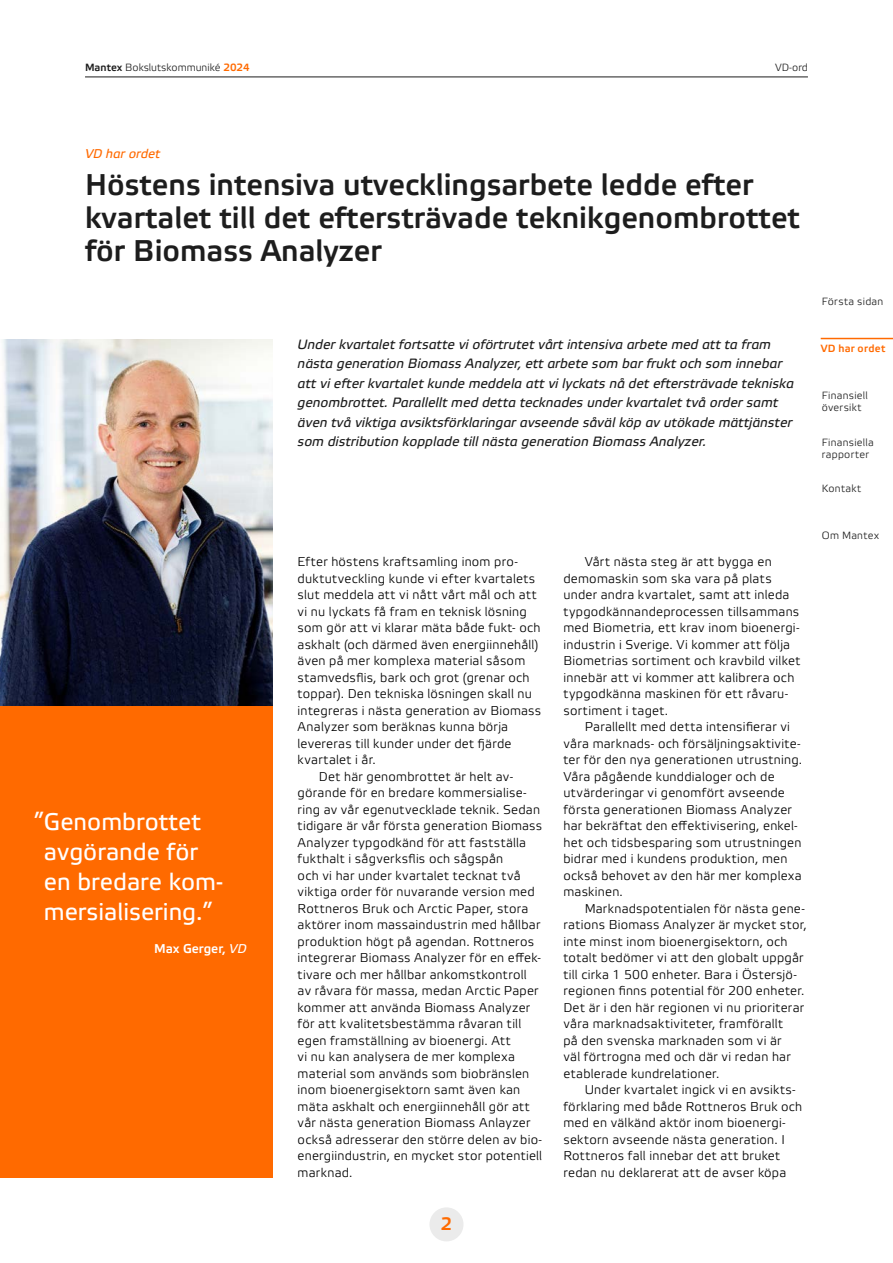
<style>
.page{position:relative;width:893px;height:1263px;background:#fff}
.page>*{position:absolute;margin:0;border:0;box-sizing:border-box;transform-origin:0 0}
.Rubrik{font:30px/33px "Etelka Medium Pro";color:#1d1d1d}
.t1{font:24px/30px "Etelka Text Pro";color:#fff}
.t2{font:18px "Etelka Medium Pro";color:#ff6a00}
.Ingress_grå{font:italic 13.5px/19.5px "Etelka Text Pro";color:#1d1d1d}
.Inbröd{font:12.75px/16.5px "Etelka Light Pro";letter-spacing:.02em;color:#000}
.Bröd{font:12.75px/16.5px "Etelka Light Pro";letter-spacing:.02em;color:#000}
.Mellanrubrik_1{font:12.75px "Etelka Medium Pro";color:#fff}
.Mellanrubrik_2{font:italic 12.75px "Etelka Text Pro";color:#ff6a00}
.Sida_klick_light{font:10.5px/12px "Etelka Light Pro";letter-spacing:.025em;color:#1d1d1d}
.Sida_klick_light-2{font:10.5px "Etelka Light Pro";color:#1d1d1d}
.Sida_klick_orange{font:10.5px "Etelka Medium Pro";letter-spacing:.025em;color:#ff6a00}
.s1{font-family:"Etelka Medium Pro"}
.s2{font-family:"Etelka Medium Pro";color:#ff6a00}
.s3{font-family:"Etelka Text Pro";font-style:italic}
</style>
<div class="page">
<hr style="left:85px;top:77px;width:723px;height:1px;background:#1d1d1d">
<div style="left:429px;top:1207px;width:34px;height:34px;background:#ebebeb;border-radius:50%"></div>
<hr style="left:821px;top:338px;width:72px;height:1px;background:#ff6a00">
<div style="left:0;top:564px;width:272px;height:614px;background:#ff6a00"></div>
<img style="left:0;top:339px;width:272px;height:367px">
<p class="Sida_klick_light-2" style="left:85px;top:62px;width:166px"><span class="s1">Mantex</span> Bokslutskommuniké <span class="s2">2024</span></p>
<p class="Sida_klick_light" style="left:775px;top:62px;width:34px">VD-ord</p>
<p class="Mellanrubrik_2" style="left:85px;top:147px;width:77px">VD har ordet</p>
<p class="Rubrik" style="left:85px;top:170px;width:716px">Höstens intensiva utvecklingsarbete ledde efter kvartalet till det eftersträvade teknikgenombrottet för Biomass Analyzer</p>
<p class="t1" style="left:44px;top:808px;width:181px;text-indent:-10px">”Genombrottet avgörande för en bredare kom&shy;mersialisering.”</p>
<p class="Mellanrubrik_1" style="left:154px;top:942px;width:94px">Max Gerger, <span class="s3">VD</span></p>
<p class="Ingress_grå" style="left:298px;top:335px;width:498px">Under kvartalet fortsatte vi oförtrutet vårt intensiva arbete med att ta fram nästa generation Biomass Analyzer, ett arbete som bar frukt och som innebar att vi efter kvartalet kunde meddela att vi lyckats nå det eftersträvade tekniska genombrottet. Parallellt med detta tecknades under kvartalet två order samt även två viktiga avsiktsförklaringar avseende såväl köp av utökade mättjänster som distribution kopplade till nästa generation Biomass Analyzer.</p>
<p class="Bröd" style="left:298px;top:554px;width:245px">Efter höstens kraftsamling inom pro&shy;duktutveckling kunde vi efter kvartalets slut meddela att vi nått vårt mål och att vi nu lyckats få fram en teknisk lösning som gör att vi klarar mäta både fukt- och askhalt (och därmed även energiinnehåll) även på mer komplexa material såsom stamvedsflis, bark och grot (grenar och toppar). Den tekniska lösningen skall nu integreras i nästa generation av Biomass Analyzer som beräknas kunna börja levereras till kunder under det fjärde kvartalet i år.</p>
<p class="Inbröd" style="left:298px;top:769px;width:246px;text-indent:21px">Det här genombrottet är helt av&shy;görande för en bredare kommersialise&shy;ring av vår egenutvecklade teknik. Sedan tidigare är vår första generation Biomass Analyzer typgodkänd för att fastställa fukthalt i sågverksflis och sågspån<br>och vi har under kvartalet tecknat två viktiga order för nuvarande version med Rottneros Bruk och Arctic Paper, stora aktörer inom massaindustrin med hållbar produktion högt på agendan. Rottneros integrerar Biomass Analyzer för en effek&shy;tivare och mer hållbar ankomstkontroll av råvara för massa, medan Arctic Paper kommer att använda Biomass Analyzer för att kvalitetsbestämma råvaran till egen framställning av bioenergi. Att<br>vi nu kan analysera de mer komplexa material som används som biobränslen inom bioenergisektorn samt även kan mäta askhalt och energiinnehåll gör att vår nästa generation Biomass Anlayzer också adresserar den större delen av bio&shy;energiindustrin, en mycket stor potentiell marknad.</p>
<p class="Inbröd" style="left:563px;top:554px;width:238px;text-indent:21px">Vårt nästa steg är att bygga en demomaskin som ska vara på plats under andra kvartalet, samt att inleda typgodkännandeprocessen tillsammans med Biometria, ett krav inom bioenergi&shy;industrin i Sverige. Vi kommer att följa Biometrias sortiment och kravbild vilket innebär att vi kommer att kalibrera och typgodkänna maskinen för ett råvaru&shy;sortiment i taget.</p>
<p class="Inbröd" style="left:563px;top:719px;width:240px;text-indent:21px">Parallellt med detta intensifierar vi våra marknads- och försäljningsaktivite&shy;ter för den nya generationen utrustning.<br>Våra pågående kunddialoger och de utvärderingar vi genomfört avseende första generationen Biomass Analyzer har bekräftat den effektivisering, enkel&shy;het och tidsbesparing som utrustningen bidrar med i kundens produktion, men också behovet av den här mer komplexa maskinen.</p>
<p class="Inbröd" style="left:563px;top:901px;width:245px;text-indent:21px">Marknadspotentialen för nästa gene&shy;rations Biomass Analyzer är mycket stor, inte minst inom bioenergisektorn, och totalt bedömer vi att den globalt uppgår till cirka 1 500 enheter. Bara i Östersjö&shy;regionen finns potential för 200 enheter.<br>Det är i den här regionen vi nu prioriterar våra marknadsaktiviteter, framförallt<br>på den svenska marknaden som vi är<br>väl förtrogna med och där vi redan har etablerade kundrelationer.</p>
<p class="Inbröd" style="left:563px;top:1082px;width:240px;text-indent:21px">Under kvartalet ingick vi en avsikts&shy;förklaring med både Rottneros Bruk och med en välkänd aktör inom bioenergi&shy;sektorn avseende nästa generation. I Rottneros fall innebar det att bruket redan nu deklarerat att de avser köpa</p>
<p class="Sida_klick_light" style="left:822px;top:296px;width:63px">Första sidan</p>
<p class="Sida_klick_orange" style="left:821px;top:343px;width:66px">VD har ordet</p>
<p class="Sida_klick_light" style="left:822px;top:390px;width:48px">Finansiell översikt</p>
<p class="Sida_klick_light" style="left:822px;top:437px;width:54px">Finansiella rapporter</p>
<p class="Sida_klick_light" style="left:822px;top:483px;width:41px">Kontakt</p>
<p class="Sida_klick_light" style="left:822px;top:530px;width:59px">Om Mantex</p>
<h3 class="t2" style="left:441px;top:1214px;width:13px">2</h3>
</div>
